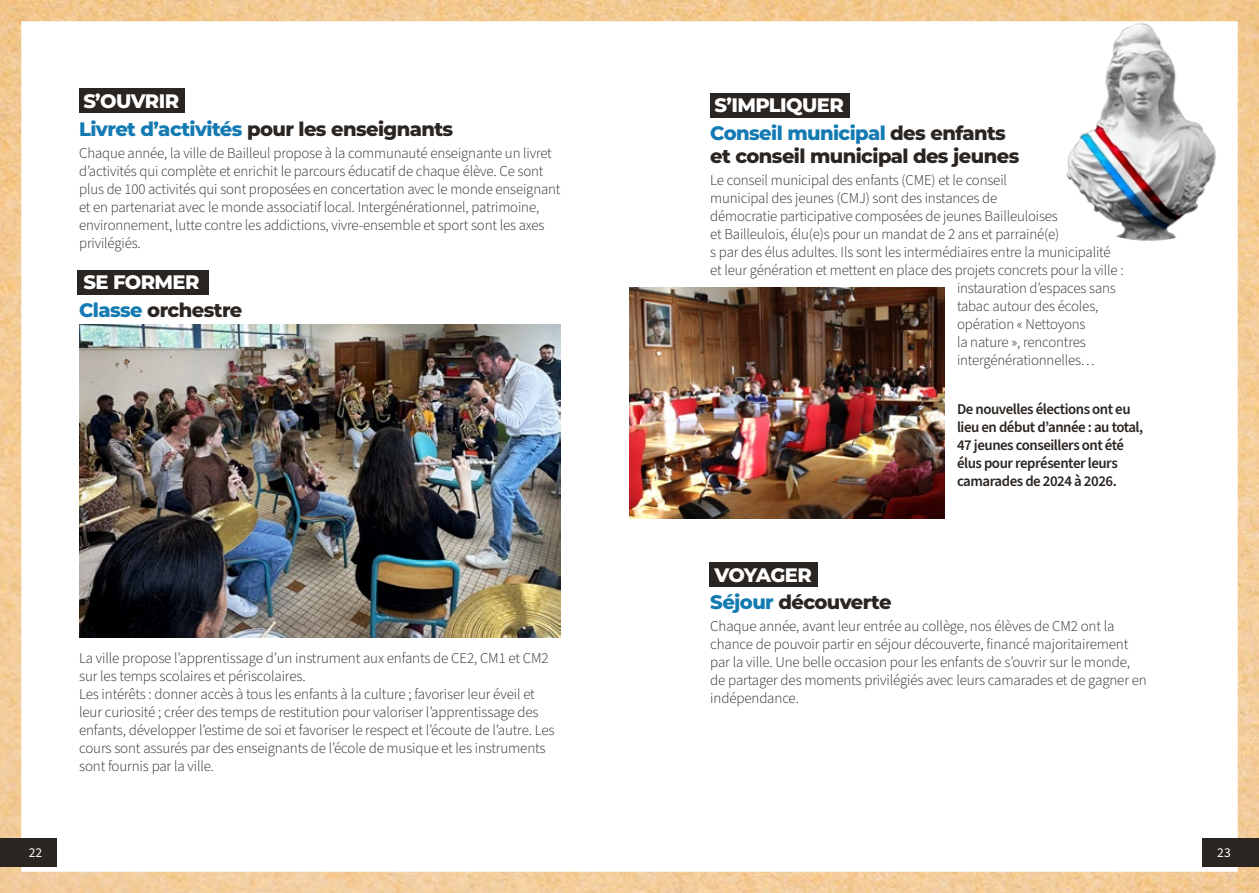
<style>
.page{position:relative;width:1259px;height:893px;background:#fff}
.page>*{position:absolute;margin:0;border:0;box-sizing:border-box;transform-origin:0 0}
.t1{font:800 19.5px/23.4px "Montserrat";letter-spacing:-.03em;color:#2b2521}
.t2{font:800 19.5px "Montserrat";letter-spacing:-.03em;color:#fff}
.t3{font:300 15px/18px "Source Sans Pro";letter-spacing:-.01em;color:#2b2521}
.t4{font:600 15px/18px "Source Sans Pro";letter-spacing:-.03em;color:#2b2521}
.t5{font:13.5px "Source Sans Pro";color:#fff}
.s1{color:#147ab2}
</style>
<div class="page">
<img style="left:0;top:0;width:1259px;height:893px">
<div style="left:1202px;top:838px;width:57px;height:29px;background:#2b2521"></div>
<div style="left:0;top:838px;width:56px;height:29px;background:#2b2521"></div>
<div style="left:79px;top:88px;width:106px;height:25px;background:#2b2521"></div>
<div style="left:77px;top:270px;width:131px;height:24px;background:#2b2521"></div>
<div style="left:710px;top:93px;width:140px;height:25px;background:#2b2521"></div>
<img style="left:1034px;top:12px;width:215px;height:229px">
<div style="left:709px;top:562px;width:109px;height:25px;background:#2b2521"></div>
<img style="left:629px;top:287px;width:315px;height:232px">
<img style="left:79px;top:324px;width:481px;height:314px">
<p class="t2" style="left:83px;top:87px;width:97px">S’OUVRIR</p>
<p class="t1" style="left:79px;top:116px;width:376px"><span class="s1">Livret d’activités</span> pour les enseignants</p>
<p class="t3" style="left:79px;top:144px;width:483px">Chaque année, la ville de Bailleul propose à la communauté enseignante un livret d’activités qui complète et enrichit le parcours éducatif de chaque élève. Ce sont plus de 100 activités qui sont proposées en concertation avec le monde enseignant et en partenariat avec le monde associatif local. Intergénérationnel, patrimoine, environnement, lutte contre les addictions, vivre-ensemble et sport sont les axes privilégiés.</p>
<p class="t2" style="left:83px;top:268px;width:118px">SE FORMER</p>
<p class="t1" style="left:79px;top:297px;width:165px"><span class="s1">Classe</span> orchestre</p>
<p class="t3" style="left:79px;top:650px;width:477px">La ville propose l’apprentissage d’un instrument aux enfants de CE2, CM1 et CM2 sur les temps scolaires et périscolaires.<br>Les intérêts : donner accès à tous les enfants à la culture ; favoriser leur éveil et leur curiosité ; créer des temps de restitution pour valoriser l’apprentissage des enfants, développer l’estime de soi et favoriser le respect et l’écoute de l’autre. Les cours sont assurés par des enseignants de l’école de musique et les instruments sont fournis par la ville.</p>
<p class="t2" style="left:714px;top:91px;width:131px">S’IMPLIQUER</p>
<p class="t1" style="left:710px;top:120px;width:311px"><span class="s1">Conseil municipal</span> des enfants et conseil municipal des jeunes</p>
<p class="t3" style="left:710px;top:172px;width:298px">Le conseil municipal des enfants (CME) et le conseil</p>
<p class="t3" style="left:710px;top:190px;width:288px">municipal des jeunes (CMJ) sont des instances de</p>
<p class="t3" style="left:710px;top:208px;width:349px">démocratie participative composées de jeunes Bailleuloises</p>
<p class="t3" style="left:710px;top:226px;width:350px">et Bailleulois, élu(e)s pour un mandat de 2 ans et parrainé(e)</p>
<p class="t3" style="left:710px;top:244px;width:402px">s par des élus adultes. Ils sont les intermédiaires entre la municipalité</p>
<p class="t3" style="left:710px;top:262px;width:415px">et leur génération et mettent en place des projets concrets pour la ville :</p>
<p class="t3" style="left:957px;top:280px;width:160px">instauration d’espaces sans</p>
<p class="t3" style="left:957px;top:298px;width:143px">tabac autour des écoles,</p>
<p class="t3" style="left:957px;top:316px;width:130px">opération « Nettoyons</p>
<p class="t3" style="left:957px;top:334px;width:130px">la nature », rencontres</p>
<p class="t3" style="left:957px;top:352px;width:139px">intergénérationnelles…</p>
<p class="t4" style="left:957px;top:401px;width:188px">De nouvelles élections ont eu lieu en début d’année : au total,<br>47 jeunes conseillers ont été élus pour représenter leurs camarades de 2024 à 2026.</p>
<p class="t2" style="left:714px;top:560px;width:99px">VOYAGER</p>
<p class="t1" style="left:710px;top:589px;width:183px"><span class="s1">Séjour</span> découverte</p>
<p class="t3" style="left:710px;top:618px;width:438px">Chaque année, avant leur entrée au collège, nos élèves de CM2 ont la chance de pouvoir partir en séjour découverte, financé majoritairement par la ville. Une belle occasion pour les enfants de s’ouvrir sur le monde, de partager des moments privilégiés avec leurs camarades et de gagner en indépendance.</p>
<p class="t5" style="left:29px;top:844px;width:15px">22</p>
<p class="t5" style="left:1217px;top:844px;width:15px">23</p>
</div>
